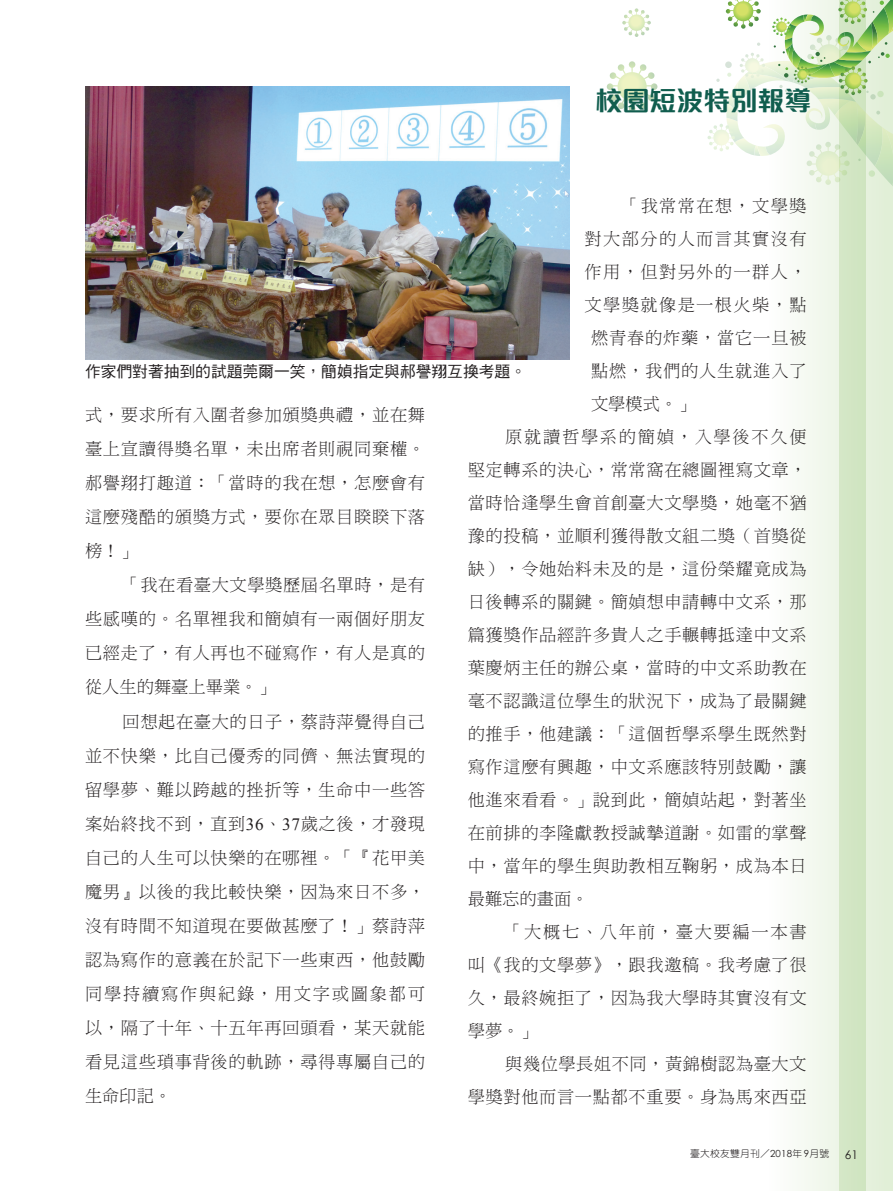
<style>
.page{position:relative;width:893px;height:1191px;background:#fff}
.page>*{position:absolute;margin:0;border:0;box-sizing:border-box;transform-origin:0 0}
.t1{font:700 27px "M Finance HK";color:#105d4e}
.內文11_5{font:17.25px/34px "DF Ming Std W3";letter-spacing:.04em;color:#231f20;text-align:justify}
.內文11_5-2{font:17.25px "DF Ming Std W3";letter-spacing:.08em;color:#231f20}
.內文11_5-3{font:17.25px "DF Ming Std W3";letter-spacing:.075em;color:#231f20}
.圖說{font:15.75px "DF Hei Std W5";color:#231f20}
.t2{font:12px "Century Gothic";color:#231f20}
.t3{font:9.75px "DF Yuan Std W3";letter-spacing:.025em;color:#231f20}
.s1{font-family:"Times New Roman"}
.s2{font-family:"Century Gothic"}
</style>
<div class="page">
<svg style="left:798px;top:197px;width:95px;height:994px;fill:#eff6ea"></svg>
<div style="left:839px;top:0;width:27px;height:1191px;background:#d2e5c3"></div>
<svg style="left:607px;top:61px;width:50px;height:51px"></svg>
<svg style="left:622px;top:8px;width:29px;height:29px"></svg>
<svg style="left:707px;top:0;width:186px;height:197px"></svg>
<img style="left:85px;top:87px;width:485px;height:272px">
<h1 class="t1" style="left:595px;top:80px;width:218px">校園短波特別報導</h1>
<p class="內文11_5-3" style="left:622px;top:196px;width:186px">「我常常在想，文學獎</p>
<p class="內文11_5-2" style="left:585px;top:229px;width:223px">對大部分的人而言其實沒有</p>
<p class="內文11_5-2" style="left:585px;top:262px;width:223px">作用，但對另外的一群人，</p>
<p class="內文11_5-2" style="left:585px;top:295px;width:223px">文學獎就像是一根火柴，點</p>
<p class="內文11_5" style="left:591px;top:320px;width:217px">燃青春的炸藥，當它一旦被</p>
<p class="內文11_5" style="left:591px;top:353px;width:217px">點燃，我們的人生就進入了</p>
<p class="內文11_5" style="left:591px;top:386px;width:105px">文學模式。」</p>
<p class="內文11_5" style="left:468px;top:420px;width:340px;line-height:33px;text-indent:38px">原就讀哲學系的簡媜，入學後不久便堅定轉系的決心，常常窩在總圖裡寫文章，當時恰逢學生會首創臺大文學獎，她毫不猶豫的投稿，並順利獲得散文組二獎（首獎從缺），令她始料未及的是，這份榮耀竟成為日後轉系的關鍵。簡媜想申請轉中文系，那篇獲獎作品經許多貴人之手輾轉抵達中文系葉慶炳主任的辦公桌，當時的中文系助教在毫不認識這位學生的狀況下，成為了最關鍵的推手，他建議：「這個哲學系學生既然對寫作這麼有興趣，中文系應該特別鼓勵，讓他進來看看。」說到此，簡媜站起，對著坐在前排的李隆獻教授誠摯道謝。如雷的掌聲中，當年的學生與助教相互鞠躬，成為本日最難忘的畫面。</p>
<p class="內文11_5" style="left:468px;top:915px;width:340px;line-height:33px;text-indent:38px">「大概七、八年前，臺大要編一本書叫《我的文學夢》，跟我邀稿。我考慮了很久，最終婉拒了，因為我大學時其實沒有文學夢。」</p>
<p class="內文11_5" style="left:468px;top:1047px;width:340px;line-height:33px;text-align:right">與幾位學長姐不同，黃錦樹認為臺大文<br>學獎對他而言一點都不重要。身為馬來西亞</p>
<p class="圖說" style="left:85px;top:363px;width:442px">作家們對著抽到的試題莞爾一笑，簡媜指定與郝譽翔互換考題。</p>
<p class="內文11_5" style="left:85px;top:397px;width:342px">式，要求所有入圍者參加頒獎典禮，並在舞臺上宣讀得獎名單，未出席者則視同棄權。郝譽翔打趣道：「當時的我在想，怎麼會有這麼殘酷的頒獎方式，要你在眾目睽睽下落榜！」</p>
<p class="內文11_5" style="left:85px;top:568px;width:342px;text-indent:38px">「我在看臺大文學獎歷屆名單時，是有些感嘆的。名單裡我和簡媜有一兩個好朋友已經走了，有人再也不碰寫作，有人是真的從人生的舞臺上畢業。」</p>
<p class="內文11_5" style="left:85px;top:704px;width:342px;text-indent:38px">回想起在臺大的日子，蔡詩萍覺得自己並不快樂，比自己優秀的同儕、無法實現的留學夢、難以跨越的挫折等，生命中一些答案始終找不到，直到<span class="s1">36</span>、<span class="s1">37</span>歲之後，才發現自己的人生可以快樂的在哪裡。「『花甲美魔男』以後的我比較快樂，因為來日不多，沒有時間不知道現在要做甚麼了！」蔡詩萍認為寫作的意義在於記下一些東西，他鼓勵同學持續寫作與紀錄，用文字或圖象都可以，隔了十年、十五年再回頭看，某天就能看見這些瑣事背後的軌跡，尋得專屬自己的生命印記。</p>
<p class="t3" style="left:690px;top:1148px;width:141px">臺大校友雙月刊／<span class="s2">2018</span>年<span class="s2">9</span>月號</p>
<p class="t2" style="left:845px;top:1147px;width:15px">61</p>
</div>
